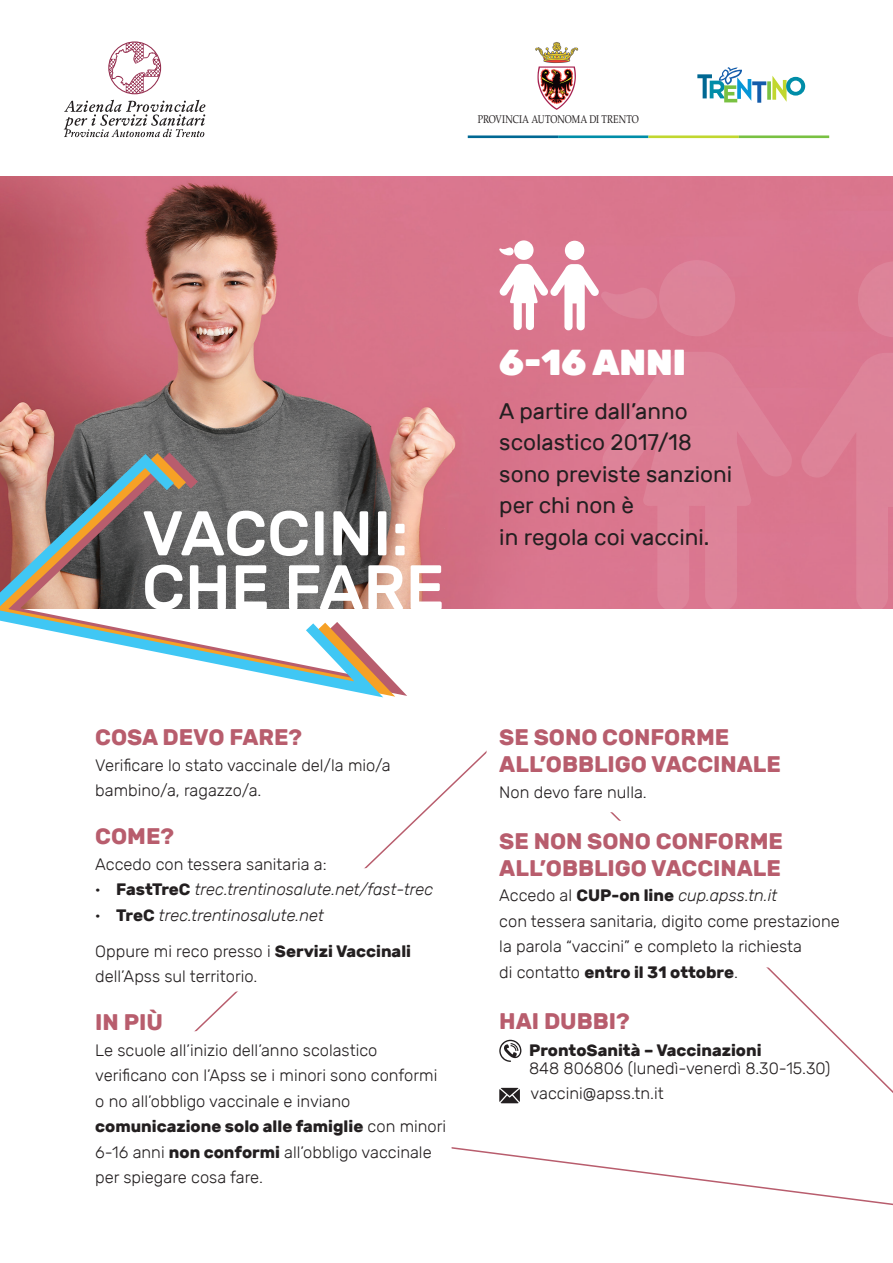
<style>
.page{position:relative;width:893px;height:1263px;background:#fff}
.page>*{position:absolute;margin:0;border:0;box-sizing:border-box;transform-origin:0 0}
.t1{font:500 63px "Rubik";color:#fff}
.t2{font:900 36px "Rubik";color:#fff}
.t3{font:700 22.5px/27px "Rubik";color:#b85d6d}
.t4{font:22.5px "Rubik";color:#231f20}
.t5{font:300 16.5px/25.5px "Rubik";color:#231f20}
.t6{font:italic 300 16.5px "Rubik";color:#231f20}
.t7{font:700 16.5px "Rubik";color:#231f20}
.t8{font:11.1px "Palatino LT Std";letter-spacing:-.005em;color:#231f20;scale:.8 1}
.s1{font-style:normal}
.s2{font-weight:700;font-style:normal}
.s3{font-weight:700}
.s4{font-style:italic}
</style>
<div class="page">
<img style="left:0;top:176px;width:893px;height:433px">
<svg style="left:600px;top:352px;width:194px;height:257px;background:#db7c93"></svg>
<div style="left:659px;top:260px;width:76px;height:76px;background:#dd8399;border-radius:50%"></div>
<svg style="left:799px;top:353px;width:94px;height:256px;background:#db7c93"></svg>
<svg style="left:858px;top:261px;width:35px;height:76px;background:#dc8096"></svg>
<svg style="left:697px;top:67px;width:108px;height:36px"></svg>
<hr style="left:468px;top:135px;width:90px;height:3px;background:#006893">
<hr style="left:558px;top:135px;width:90px;height:3px;background:#008da8">
<hr style="left:648px;top:135px;width:91px;height:3px;background:#c1d72f">
<hr style="left:739px;top:135px;width:90px;height:3px;background:#79c142">
<svg style="left:535px;top:42px;width:43px;height:68px"></svg>
<svg style="left:0;top:445px;width:422px;height:164px;background:#d7a38f"></svg>
<svg style="left:0;top:446px;width:410px;height:250px"></svg>
<svg style="left:0;top:447px;width:398px;height:251px"></svg>
<svg style="left:194px;top:750px;width:686px;height:442px"></svg>
<svg style="left:499px;top:1088px;width:21px;height:15px"></svg>
<svg style="left:499px;top:1040px;width:22px;height:22px"></svg>
<div style="left:514px;top:240px;width:20px;height:20px;background:#fff;border-radius:50%"></div>
<svg style="left:499px;top:247px;width:15px;height:8px"></svg>
<svg style="left:499px;top:264px;width:158px;height:66px"></svg>
<div style="left:565px;top:241px;width:19px;height:19px;background:#fff;border-radius:50%"></div>
<svg style="left:108px;top:41px;width:53px;height:53px"></svg>
<svg style="left:64px;top:100px;width:141px;height:37px"></svg>
<p class="t8" style="left:478px;top:112px;width:203px">PROVINCIA AUTONOMA DI TRENTO</p>
<p class="t1" style="left:142px;top:498px;width:268px">VACCINI:</p>
<p class="t1" style="left:142px;top:552px;width:304px">CHE FARE</p>
<p class="t3" style="left:95px;top:724px;width:208px">COSA DEVO FARE?</p>
<p class="t5" style="left:95px;top:752px;width:297px">Verificare lo stato vaccinale del/la mio/a bambino/a, ragazzo/a.</p>
<p class="t3" style="left:95px;top:823px;width:80px">COME?</p>
<p class="t5" style="left:95px;top:851px;width:233px">Accedo con tessera sanitaria a:</p>
<p class="t6" style="left:95px;top:880px;width:339px"><span class="s1">·</span> <span class="s2">FastTreC</span> trec.trentinosalute.net/fast-trec</p>
<p class="t6" style="left:95px;top:906px;width:230px"><span class="s1">·</span> <span class="s2">TreC</span> trec.trentinosalute.net</p>
<p class="t5" style="left:95px;top:938px;width:317px">Oppure mi reco presso i <span class="s3">Servizi Vaccinali </span>dell’Apss sul territorio.</p>
<p class="t3" style="left:95px;top:1009px;width:69px">IN PIÙ</p>
<p class="t5" style="left:95px;top:1037px;width:352px">Le scuole all’inizio dell’anno scolastico verificano con l’Apss se i minori sono conformi o no all’obbligo vaccinale e inviano <span class="s3">comunicazione solo alle famiglie</span> con minori 6-16 anni <span class="s3">non conformi</span> all’obbligo vaccinale per spiegare cosa fare.</p>
<p class="t2" style="left:499px;top:342px;width:188px">6-16 ANNI</p>
<p class="t4" style="left:499px;top:399px;width:190px">A partire dall’anno</p>
<p class="t4" style="left:499px;top:430px;width:194px">scolastico 2017/18</p>
<p class="t4" style="left:499px;top:462px;width:235px">sono previste sanzioni</p>
<p class="t4" style="left:499px;top:493px;width:136px">per chi non è</p>
<p class="t4" style="left:499px;top:525px;width:212px">in regola coi vaccini.</p>
<p class="t3" style="left:499px;top:724px;width:283px">SE SONO CONFORME<br>ALL’OBBLIGO VACCINALE</p>
<p class="t5" style="left:499px;top:779px;width:149px">Non devo fare nulla.</p>
<p class="t3" style="left:499px;top:827px;width:285px">SE NON SONO CONFORME<br>ALL’OBBLIGO VACCINALE</p>
<p class="t5" style="left:499px;top:883px;width:342px">Accedo al <span class="s3">CUP-on line</span> <span class="s4">cup.apss.tn.it<br></span>con tessera sanitaria, digito come prestazione la parola “vaccini” e completo la richiesta<br>di contatto <span class="s3">entro il 31 ottobre</span>.</p>
<p class="t3" style="left:499px;top:1007px;width:132px">HAI DUBBI?</p>
<p class="t7" style="left:529px;top:1040px;width:234px">ProntoSanità – Vaccinazioni</p>
<p class="t5" style="left:529px;top:1055px;width:303px">848 806806 (lunedì-venerdì 8.30-15.30)</p>
<p class="t5" style="left:531px;top:1081px;width:135px">vaccini@apss.tn.it</p>
</div>
